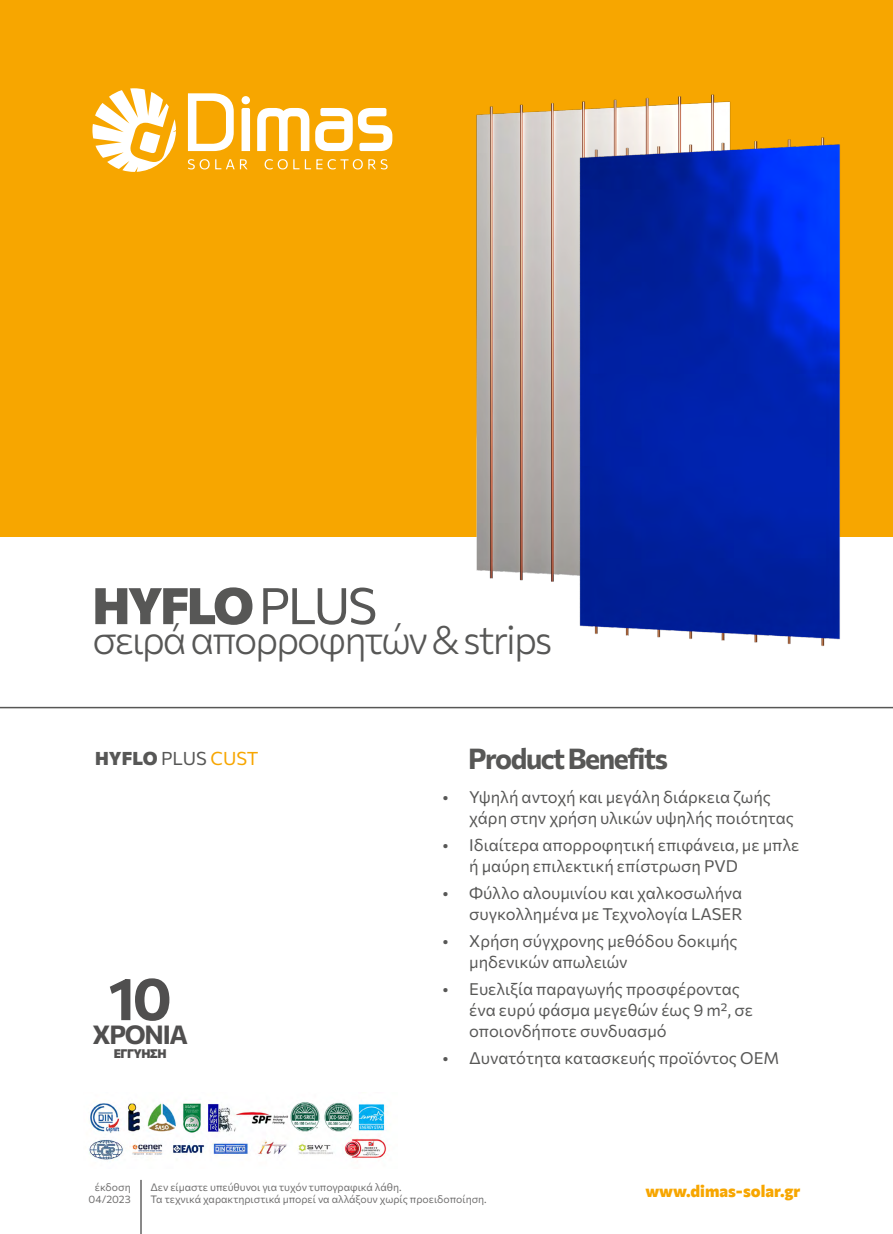
<style>
.page{position:relative;width:893px;height:1234px;background:#fff}
.page>*{position:absolute;margin:0;border:0;box-sizing:border-box;transform-origin:0 0}
.t1{font:700 59.55px "Commissioner";color:#504f4f}
.t2{font:800 50.4px "Commissioner";letter-spacing:-.05em;color:#575756}
.t3{font:300 39px "Commissioner";letter-spacing:-.05em;color:#575756}
.t4{font:700 28.5px "Commissioner";letter-spacing:-.05em;color:#575756}
.t5{font:700 25.8px "Commissioner";letter-spacing:-.05em;color:#504f4f}
.t6{font:800 18.3px "Commissioner";color:#575756}
.t7{font:16.5px/21px "Commissioner";color:#575756}
.t8{font:800 16.5px "Commissioner";color:#f7a600}
.t9{font:800 12.15px "Commissioner";letter-spacing:-.05em;color:#504f4f}
.t10{font:10.5px/12px "Commissioner";color:#706f6f;text-align:right}
.s1{font-weight:400}
.s2{font-weight:400;color:#f7a600}
</style>
<div class="page">
<div style="left:0;top:0;width:893px;height:536px;background:#f7a600"></div>
<hr style="left:0;top:706px;width:893px;height:2px;background:#575756">
<svg style="left:92px;top:88px;width:84px;height:84px"></svg>
<svg style="left:188px;top:93px;width:46px;height:58px"></svg>
<svg style="left:315px;top:108px;width:77px;height:43px"></svg>
<svg style="left:242px;top:108px;width:8px;height:43px"></svg>
<svg style="left:257px;top:108px;width:52px;height:43px"></svg>
<div style="left:242px;top:96px;width:8px;height:8px;background:#fff;border-radius:50%"></div>
<svg style="left:188px;top:159px;width:200px;height:10px"></svg>
<img style="left:89px;top:1101px;width:298px;height:60px">
<img style="left:451px;top:94px;width:264px;height:487px">
<img style="left:551px;top:99px;width:315px;height:547px">
<hr style="left:140px;top:1179px;width:2px;height:54px;background:#646363">
<h2 class="t2" style="left:92px;top:566px;width:286px">HYFLO <span class="s1">PLUS</span></h2>
<h3 class="t3" style="left:92px;top:609px;width:461px">σειρά απορροφητών &amp; strips</h3>
<p class="t6" style="left:95px;top:744px;width:165px">HYFLO <span class="s1">PLUS</span> <span class="s2">CUST</span></p>
<h3 class="t4" style="left:468px;top:736px;width:201px">Product Benefits</h3>
<h1 class="t1" style="left:109px;top:951px;width:65px">10</h1>
<p class="t9" style="left:114px;top:1043px;width:54px">ΕΓΓΥΗΣΗ</p>
<h3 class="t5" style="left:92px;top:1014px;width:97px">XΡΟΝΙΑ</h3>
<p class="t7" style="left:469px;top:784px;width:326px;text-indent:-27px">• Υψηλή αντοχή και μεγάλη διάρκεια ζωής χάρη στην χρήση υλικών υψηλής ποιότητας</p>
<p class="t7" style="left:469px;top:832px;width:331px;text-indent:-27px">• Ιδιαίτερα απορροφητική επιφάνεια, με μπλε ή μαύρη επιλεκτική επίστρωση PVD</p>
<p class="t7" style="left:442px;top:880px;width:302px;text-align:right">• Φύλλο αλουμινίου και χαλκοσωλήνα συγκολλημένα με Τεχνολογία LASER</p>
<p class="t7" style="left:469px;top:928px;width:270px;text-indent:-27px">• Χρήση σύγχρονης μεθόδου δοκιμής μηδενικών απωλειών</p>
<p class="t7" style="left:469px;top:976px;width:285px;text-indent:-27px">• Ευελιξία παραγωγής προσφέροντας ένα ευρύ φάσμα μεγεθών έως 9 m², σε οποιονδήποτε συνδυασμό</p>
<p class="t7" style="left:442px;top:1045px;width:339px">• Δυνατότητα κατασκευής προϊόντος OEM</p>
<p class="t10" style="left:89px;top:1179px;width:44px">έκδοση<br>04/2023</p>
<p class="t10" style="left:150px;top:1179px;width:338px;text-align:left">Δεν είμαστε υπεύθυνοι για τυχόν τυπογραφικά λάθη.<br>Τα τεχνικά χαρακτηριστικά μπορεί να αλλάξουν χωρίς προειδοποίηση.</p>
<p class="t8" style="left:645px;top:1177px;width:157px">www.dimas-solar.gr</p>
</div>
